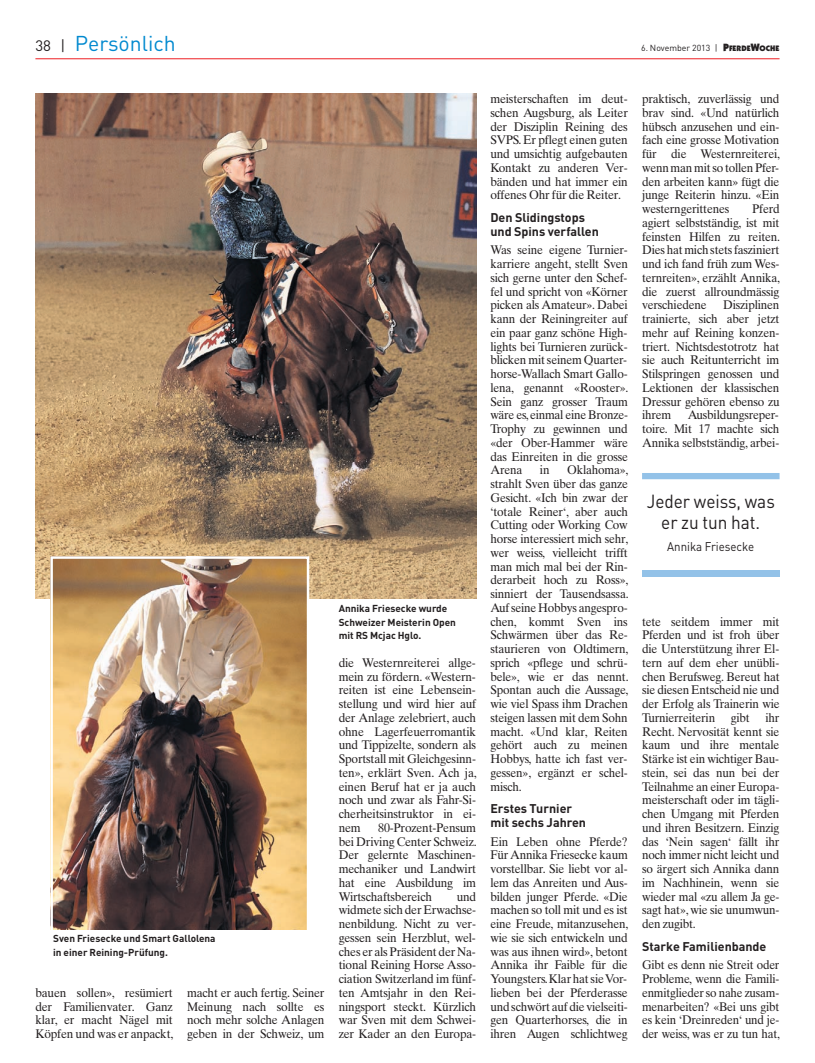
<style>
.page{position:relative;width:815px;height:1063px;background:#fff}
.page>*{position:absolute;margin:0;border:0;box-sizing:border-box;transform-origin:0 0}
.t1{font:21.25px "DIN";color:#0089cf}
.t2{font:18.75px/21.9px "DIN";color:#231f20;text-align:center;scale:.92 1}
.t3{font:12.5px/13.8px "Times Ten";letter-spacing:-.015em;color:#231f20;text-align:justify;scale:.94 1}
.t4{font:12.5px/13.8px "Times Ten";letter-spacing:-.015em;color:#231f20;text-align:justify;scale:.95 1}
.t5{font:12.5px/13.8px "Times Ten";letter-spacing:-.015em;color:#231f20;text-align:justify;scale:.93 1}
.t6{font:700 12.5px/13.8px "DIN";color:#231f20}
.t7{font:12.5px "DIN";color:#231f20;scale:.92 1}
.t8{font:700 10px/13.8px "DIN";color:#231f20}
.t9{font:8.75px "DIN";color:#231f20}
.s1{font-size:15px;color:#231f20}
.s2{font-family:"Itc Kabel";font-weight:900;font-size:10.62px}
.s3{font-family:"Itc Kabel";font-weight:900;font-size:8px}
</style>
<div class="page">
<img style="left:35px;top:93px;width:441px;height:505px">
<img style="left:53px;top:559px;width:253px;height:370px">
<hr style="left:35px;top:58px;width:745px;height:1px;background:#ee1d23">
<div style="left:50px;top:556px;width:259px;height:415px;border:2px solid #fff"></div>
<div style="left:642px;top:571px;width:138px;height:6px;background:#93c2e8"></div>
<div style="left:642px;top:473px;width:138px;height:6px;background:#93c2e8"></div>
<h1 class="t1" style="left:35px;top:30px;width:142px"><span class="s1">38 |</span> Persönlich</h1>
<p class="t9" style="left:641px;top:43px;width:140px">6. November 2013 | <span class="s2">P</span><span class="s3">FERDE</span><span class="s2">W</span><span class="s3">OCHE</span></p>
<p class="t8" style="left:53px;top:931px;width:164px">Sven Friesecke und Smart Gallolena in einer Reining-Prüfung.</p>
<p class="t4" style="left:35px;top:986px;width:147px">bauen sollen», resümiert der Familienvater. Ganz klar, er macht Nägel mit Köpfen und was er anpackt,</p>
<p class="t4" style="left:187px;top:986px;width:146px">macht er auch fertig. Seiner Meinung nach sollte es noch mehr solche Anlagen geben in der Schweiz, um</p>
<p class="t8" style="left:339px;top:601px;width:119px">Annika Friesecke wurde<br>Schweizer Meisterin Open mit RS Mcjac Hglo.</p>
<p class="t4" style="left:339px;top:656px;width:147px">die Westernreiterei allge&shy;mein zu fördern. «Western&shy;reiten ist eine Lebensein&shy;stellung und wird hier auf der Anlage zelebriert, auch ohne Lagerfeuerromantik und Tippizelte, sondern als Sportstall mit Gleichgesinn&shy;ten», erklärt Sven. Ach ja, einen Beruf hat er ja auch noch und zwar als Fahr-Si&shy;cherheitsinstruktor in ei&shy;nem</p>
<p class="t4" style="left:339px;top:821px;width:147px;text-indent:39px">80-Prozent-Pensum bei Driving Center Schweiz.<br>Der gelernte Maschinen&shy;mechaniker und Landwirt hat eine Ausbildung im Wirtschaftsbereich</p>
<p class="t4" style="left:339px;top:889px;width:146px;text-indent:118px">und widmete sich der Erwachse&shy;nenbildung. Nicht zu ver&shy;gessen sein Herzblut, wel&shy;ches er als Präsident der Na&shy;tional Reining Horse Asso&shy;ciation Switzerland im fünf&shy;ten Amtsjahr in den Rei&shy;ningsport steckt. Kürzlich war Sven mit dem Schwei&shy;zer Kader an den Europa -</p>
<p class="t4" style="left:490px;top:92px;width:146px">meisterschaften im deut&shy;schen Augsburg, als Leiter der Disziplin Reining des SVPS. Er pflegt einen guten und umsichtig aufgebauten Kontakt zu anderen Ver&shy;bänden und hat immer ein offenes Ohr für die Reiter.</p>
<p class="t6" style="left:490px;top:210px;width:110px">Den Slidingstops und Spins verfallen</p>
<p class="t3" style="left:490px;top:243px;width:148px">Was seine eigene Turnier&shy;karriere angeht, stellt Sven sich gerne unter den Schef&shy;fel und spricht von «Körner picken als Amateur». Dabei kann der Reiningreiter auf ein paar ganz schöne High&shy;lights bei Turnieren zurück&shy;blicken mit seinem Quarter&shy;horse-Wallach Smart Gallo&shy;lena, genannt «Rooster».<br>Sein ganz grosser Traum wäre es, einmal eine Bronze-Trophy zu gewinnen und «der Ober-Hammer wäre das Einreiten in die grosse Arena</p>
<p class="t3" style="left:490px;top:463px;width:149px;text-indent:77px">Oklahoma», strahlt Sven über das ganze Gesicht. «Ich bin zwar der ‘totale Reiner‘, aber auch Cutting oder Working Cow horse interessiert mich sehr, wer weiss, vielleicht trifft man mich mal bei der Rin&shy;derarbeit hoch zu Ross», sinniert der Tausendsassa.<br>Auf seine Hobbys angespro&shy;chen, kommt Sven ins Schwärmen über das Re&shy;staurieren von Oldtimern, sprich «pflege und schrü&shy;bele», wie er das nennt.<br>Spontan auch die Aussage, wie viel Spass ihm Drachen steigen lassen mit dem Sohn macht. «Und klar, Reiten gehört auch zu meinen Hobbys, hatte ich fast ver&shy;gessen», ergänzt er schel&shy;misch.</p>
<p class="t6" style="left:490px;top:801px;width:97px">Erstes Turnier mit sechs Jahren</p>
<p class="t3" style="left:490px;top:834px;width:148px">Ein Leben ohne Pferde?<br>Für Annika Friesecke kaum vorstellbar. Sie liebt vor al&shy;lem das Anreiten und Aus&shy;bilden junger Pferde. «Die machen so toll mit und es ist eine Freude, mitanzusehen, wie sie sich entwickeln und was aus ihnen wird», betont Annika ihr Faible für die Youngsters. Klar hat sie Vor&shy;lieben bei der Pferderasse und schwört auf die vielseiti&shy;gen Quarterhorses, die in ihren Augen schlichtweg</p>
<p class="t3" style="left:540px;top:463px;width:12px">in</p>
<p class="t3" style="left:642px;top:92px;width:148px">praktisch, zuverlässig und brav sind. «Und natürlich hübsch anzusehen und ein&shy;fach eine grosse Motivation für die Westernreiterei, wenn man mit so tollen Pfer&shy;den arbeiten kann» fügt die junge Reiterin hinzu. «Ein westerngerittenes</p>
<p class="t3" style="left:642px;top:202px;width:148px;text-indent:110px">Pferd agiert selbstständig, ist mit feinsten Hilfen zu reiten.<br>Dies hat mich stets fasziniert und ich fand früh zum Wes - ternreiten», erzählt Annika, die zuerst allroundmässig verschiedene</p>
<p class="t3" style="left:642px;top:298px;width:148px;text-indent:81px">Disziplinen trainierte, sich aber jetzt mehr auf Reining konzen&shy;triert. Nichtsdestotrotz hat sie auch Reitunterricht im Stilspringen genossen und Lektionen der klassischen Dressur gehören ebenso zu ihrem</p>
<p class="t3" style="left:642px;top:408px;width:148px;text-indent:46px">Ausbildungsreper&shy;toire. Mit 17 machte sich Annika selbstständig, arbei-</p>
<h2 class="t2" style="left:647px;top:490px;width:141px">Jeder weiss, was er zu tun hat.</h2>
<p class="t7" style="left:667px;top:539px;width:96px">Annika Friesecke</p>
<p class="t3" style="left:642px;top:614px;width:148px">tete seitdem immer mit Pferden und ist froh über die Unterstützung ihrer El&shy;tern auf dem eher unübli&shy;chen Berufsweg. Bereut hat sie diesen Entscheid nie und der Erfolg als Trainerin wie Turnierreiterin gibt ihr Recht. Nervosität kennt sie kaum und ihre mentale Stärke ist ein wichtiger Bau&shy;stein, sei das nun bei der Teilnahme an einer Europa - meisterschaft oder im tägli&shy;chen Umgang mit Pferden und ihren Besitzern. Einzig das ‘Nein sagen‘ fällt ihr noch immer nicht leicht und so ärgert sich Annika dann im Nachhinein, wenn sie wieder mal «zu allem Ja ge&shy;sagt hat», wie sie unumwun&shy;den zugibt.</p>
<p class="t6" style="left:642px;top:939px;width:126px">Starke Familienbande</p>
<p class="t5" style="left:642px;top:958px;width:150px">Gibt es denn nie Streit oder Probleme, wenn die Famili&shy;enmitglieder so na he zusam&shy;menarbeiten? «Bei uns gibt es kein ‘Dreinreden‘ und je&shy;der weiss, was er zu tun hat,</p>
</div>
